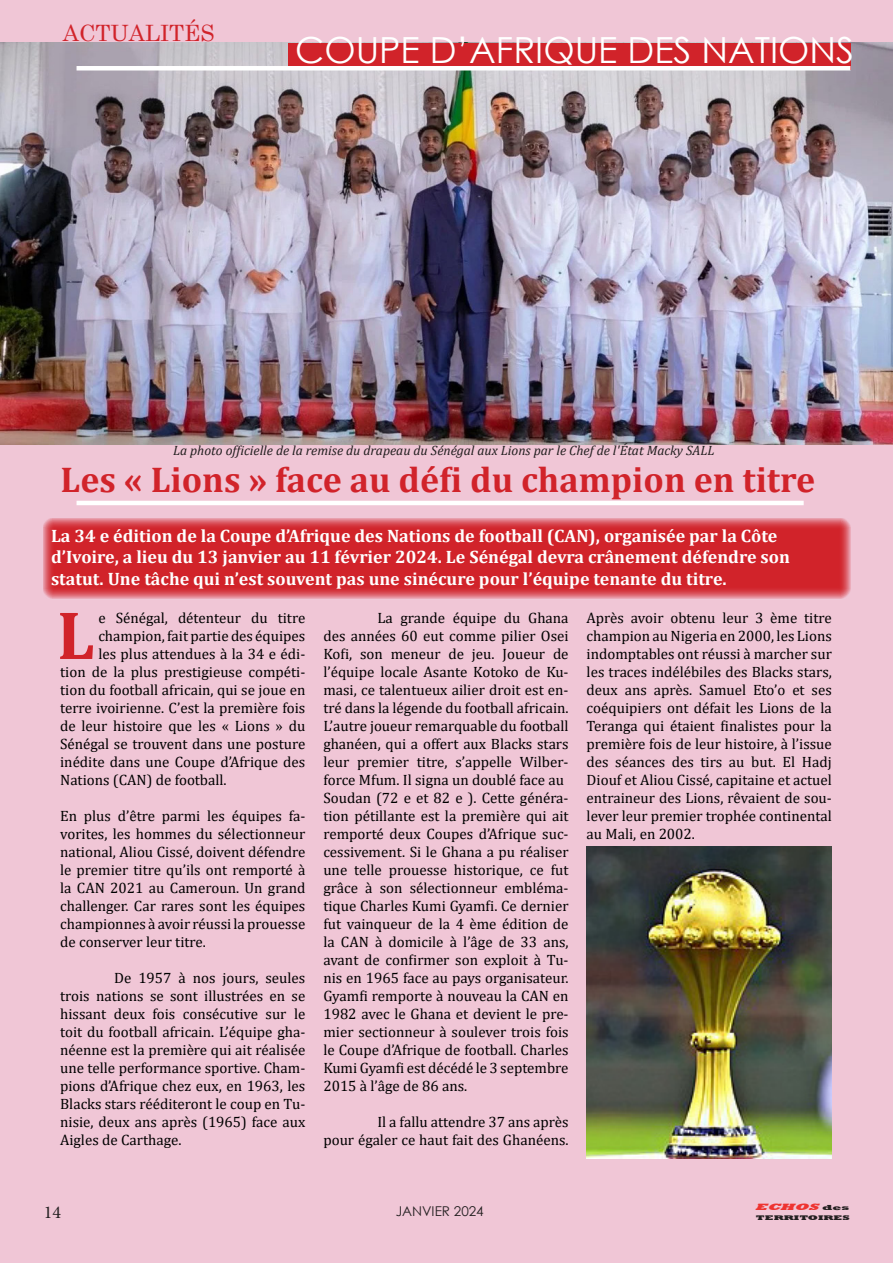
<style>
.page{position:relative;width:893px;height:1263px;background:#f0c6d6}
.page>*{position:absolute;margin:0;border:0;box-sizing:border-box;transform-origin:0 0}
.t1{font:700 69px "Cambria";color:#d1232a}
.t2{font:700 36px "Cambria";color:#d1232a}
.t3{font:36px "Century Gothic";color:#fff}
.t4{font:22.5px "Century";color:#d1232a}
.t5{font:700 18px "Cambria";color:#fff}
.t6{font:18px "Minion Pro";color:#231f20}
.t7{font:15px/18px "Cambria";color:#000;text-align:justify}
.t8{font:italic 13.5px "Cambria";color:#231f20}
.t9{font:13.5px "Century Gothic";color:#231f20}
.t10{font:italic 800 9.45px "Rockwell";color:#ee3431;scale:1.72 1}
.t11{font:800 6.9px "Rockwell";color:#231f20;scale:1.72 1}
.s1{font-style:normal;font-size:7.5px;color:#231f20}
</style>
<div class="page">
<svg style="left:43px;top:518px;width:807px;height:80px;background:#d33139"></svg>
<img style="left:0;top:43px;width:893px;height:401px">
<div style="left:288px;top:43px;width:562px;height:27px;background:#d1232a"></div>
<div style="left:77px;top:66px;width:773px;height:5px;background:#fff"></div>
<hr style="left:77px;top:501px;width:727px;height:4px;background:#fff">
<img style="left:587px;top:846px;width:245px;height:313px">
<p class="t4" style="left:63px;top:14px;width:153px">ACTUALITÉS</p>
<p class="t3" style="left:295px;top:25px;width:561px">COUPE D’AFRIQUE DES NATIONS</p>
<p class="t8" style="left:173px;top:441px;width:543px">La photo officielle de la remise du drapeau du Sénégal aux Lions par le Chef de l'État Macky SALL</p>
<p class="t2" style="left:61px;top:454px;width:756px">Les « Lions » face au défi du champion en titre</p>
<p class="t5" style="left:51px;top:523px;width:728px">La 34 e édition de la Coupe d’Afrique des Nations de football (CAN), organisée par la Côte</p>
<p class="t5" style="left:51px;top:544px;width:740px">d’Ivoire, a lieu du 13 janvier au 11 février 2024. Le Sénégal devra crânement défendre son</p>
<p class="t5" style="left:51px;top:566px;width:677px">statut. Une tâche qui n’est souvent pas une sinécure pour l’équipe tenante du titre.</p>
<p class="t1" style="left:57px;top:587px;width:40px">L</p>
<p class="t7" style="left:98px;top:609px;width:208px">e Sénégal, détenteur du titre</p>
<p class="t7" style="left:98px;top:627px;width:209px">champion, fait partie des équipes</p>
<p class="t7" style="left:98px;top:645px;width:209px">les plus attendues à la 34 e édi-</p>
<p class="t7" style="left:60px;top:663px;width:247px">tion de la plus prestigieuse compéti-</p>
<p class="t7" style="left:60px;top:681px;width:247px">tion du football africain, qui se joue en</p>
<p class="t7" style="left:60px;top:699px;width:247px">terre ivoirienne. C’est la première fois</p>
<p class="t7" style="left:60px;top:717px;width:247px">de leur histoire que les « Lions » du</p>
<p class="t7" style="left:60px;top:735px;width:247px">Sénégal se trouvent dans une posture</p>
<p class="t7" style="left:60px;top:753px;width:247px">inédite dans une Coupe d’Afrique des</p>
<p class="t7" style="left:60px;top:771px;width:168px">Nations (CAN) de football.</p>
<p class="t7" style="left:60px;top:807px;width:247px">En plus d’être parmi les équipes fa&shy;vorites, les hommes du sélectionneur national, Aliou Cissé, doivent défendre le premier titre qu’ils ont remporté à la CAN 2021 au Cameroun. Un grand challenger. Car rares sont les équipes championnes à avoir réussi la prouesse de conserver leur titre.</p>
<p class="t7" style="left:60px;top:969px;width:247px;text-indent:54px">De 1957 à nos jours, seules trois nations se sont illustrées en se hissant deux fois consécutive sur le toit du football africain. L’équipe gha&shy;néenne est la première qui ait réalisée une telle performance sportive. Cham&shy;pions d’Afrique chez eux, en 1963, les Blacks stars rééditeront le coup en Tu&shy;nisie, deux ans après (1965) face aux Aigles de Carthage.</p>
<p class="t7" style="left:323px;top:609px;width:247px;text-indent:54px">La grande équipe du Ghana des années 60 eut comme pilier Osei Kofi, son meneur de jeu. Joueur de l’équipe locale Asante Kotoko de Ku&shy;masi, ce talentueux ailier droit est en&shy;tré dans la légende du football africain.<br>L’autre joueur remarquable du football ghanéen, qui a offert aux Blacks stars leur premier titre, s’appelle Wilber&shy;force Mfum. Il signa un doublé face au</p>
<p class="t7" style="left:323px;top:789px;width:247px">Soudan (72 e et 82 e ). Cette généra&shy;tion pétillante est la première qui ait remporté deux Coupes d’Afrique suc&shy;cessivement. Si le Ghana a pu réaliser une telle prouesse historique, ce fut grâce à son sélectionneur embléma&shy;tique Charles Kumi Gyamfi. Ce dernier fut vainqueur de la 4 ème édition de la CAN à domicile à l’âge de 33 ans, avant de confirmer son exploit à Tu&shy;nis en 1965 face au pays organisateur.<br>Gyamfi remporte à nouveau la CAN en 1982 avec le Ghana et devient le pre&shy;mier sectionneur à soulever trois fois le Coupe d’Afrique de football. Charles Kumi Gyamfi est décédé le 3 septembre 2015 à l’âge de 86 ans.</p>
<p class="t7" style="left:323px;top:1113px;width:247px;text-align:right">Il a fallu attendre 37 ans après<br>pour égaler ce haut fait des Ghanéens.</p>
<p class="t7" style="left:587px;top:609px;width:247px">Après avoir obtenu leur 3 ème titre champion au Nigeria en 2000, les Lions indomptables ont réussi à marcher sur les traces indélébiles des Blacks stars, deux ans après. Samuel Eto’o et ses coéquipiers ont défait les Lions de la Teranga qui étaient finalistes pour la première fois de leur histoire, à l’issue des séances des tirs au but. El Hadj Diouf et Aliou Cissé, capitaine et actuel entraineur des Lions, rêvaient de sou&shy;lever leur premier trophée continental au Mali, en 2002.</p>
<p class="t6" style="left:44px;top:1200px;width:19px">14</p>
<p class="t9" style="left:396px;top:1202px;width:90px">JANVIER 2024</p>
<p class="t10" style="left:755px;top:1201px;width:57px">ECHOS <span class="s1">d e s</span></p>
<p class="t11" style="left:756px;top:1214px;width:56px">TERRITOIRES</p>
</div>
